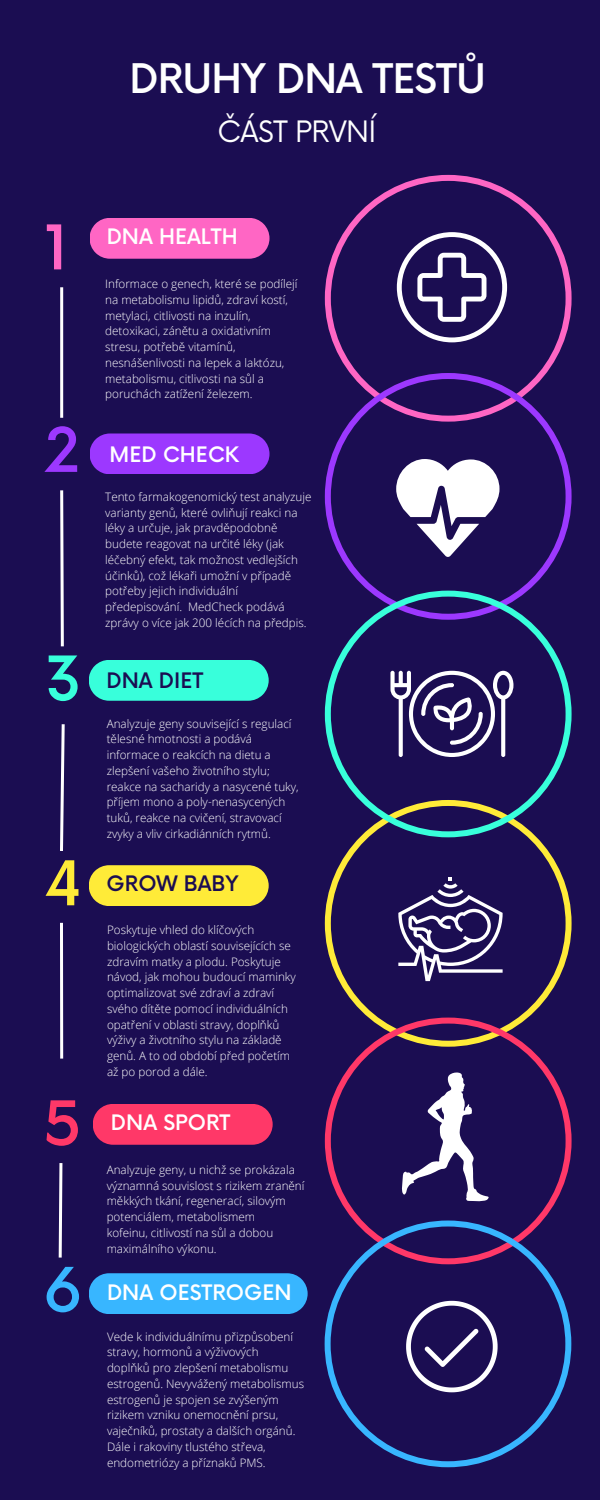
<style>
.page{position:relative;width:600px;height:1500px;background:#1b0d52}
.page>*{position:absolute;margin:0;border:0;box-sizing:border-box;transform-origin:0 0}
.t1{font:500 60px "Now";color:#ffeb38}
.t2{font:500 60px "Now";color:#ff3868}
.t3{font:500 60px "Now";color:#ff66c4}
.t4{font:500 60px "Now";color:#9c38ff}
.t5{font:500 60px "Now";color:#38ffdb}
.t6{font:500 60px "Now";color:#38b6ff}
.t7{font:500 39.8px "Now";letter-spacing:-.025em;color:#fff}
.t8{font:28.8px "Now";letter-spacing:-.025em;color:#fff}
.t9{font:500 20.8px "Now";color:#fff}
.t10{font:500 20.8px "Now";color:#1b0d52}
.t11{font:300 11.7px/15.8px "Open Sans";color:#fff}
</style>
<div class="page">
<svg style="left:325px;top:175px;width:247px;height:198px"></svg>
<svg style="left:325px;top:373px;width:247px;height:218px"></svg>
<svg style="left:325px;top:837px;width:247px;height:181px"></svg>
<svg style="left:325px;top:1018px;width:247px;height:203px"></svg>
<svg style="left:325px;top:591px;width:247px;height:246px"></svg>
<svg style="left:90px;top:218px;width:180px;height:41px;background:#f261bd"></svg>
<svg style="left:93px;top:1104px;width:180px;height:41px;background:#f23566"></svg>
<div style="left:90px;top:434px;width:180px;height:40px;background:#9c38ff"></div>
<svg style="left:89px;top:660px;width:180px;height:41px;background:#36f1d3"></svg>
<svg style="left:89px;top:865px;width:180px;height:41px;background:#f2de39"></svg>
<hr style="left:60px;top:287px;width:3px;height:131px;background:#fff">
<svg style="left:60px;top:490px;width:4px;height:157px"></svg>
<svg style="left:60px;top:724px;width:5px;height:127px"></svg>
<hr style="left:60px;top:923px;width:3px;height:136px;background:#fff">
<svg style="left:325px;top:1221px;width:246px;height:246px"></svg>
<svg style="left:406px;top:1301px;width:92px;height:91px"></svg>
<div style="left:89px;top:1273px;width:219px;height:41px;background:#38b6ff"></div>
<svg style="left:58px;top:1163px;width:5px;height:95px"></svg>
<svg style="left:397px;top:232px;width:110px;height:110px"></svg>
<svg style="left:396px;top:459px;width:104px;height:98px"></svg>
<svg style="left:398px;top:877px;width:105px;height:104px"></svg>
<svg style="left:390px;top:671px;width:123px;height:86px"></svg>
<svg style="left:401px;top:1072px;width:88px;height:130px"></svg>
<h2 class="t7" style="left:129px;top:47px;width:358px">DRUHY DNA TESTŮ</h2>
<h3 class="t8" style="left:218px;top:108px;width:160px">ČÁST PRVNÍ</h3>
<h1 class="t3" style="left:44px;top:201px;width:25px">1</h1>
<h1 class="t4" style="left:44px;top:404px;width:37px">2</h1>
<h1 class="t5" style="left:45px;top:632px;width:38px">3</h1>
<h1 class="t1" style="left:44px;top:837px;width:39px">4</h1>
<h1 class="t2" style="left:44px;top:1077px;width:39px">5</h1>
<h1 class="t6" style="left:43px;top:1244px;width:41px">6</h1>
<h3 class="t9" style="left:107px;top:221px;width:132px">DNA HEALTH</h3>
<p class="t11" style="left:105px;top:276px;width:194px">Informace o genech, které se podílejí na metabolismu lipidů, zdraví kostí, metylaci, citlivosti na inzulín, detoxikaci, zánětu a oxidativním stresu, potřebě vitamínů, nesnášenlivosti na lepek a laktózu, metabolismu, citlivosti na sůl a poruchách zatížení železem.</p>
<h3 class="t9" style="left:110px;top:438px;width:131px">MED CHECK</h3>
<p class="t11" style="left:105px;top:488px;width:208px">Tento farmakogenomický test analyzuje varianty genů, které ovliňují reakci na léky a určuje, jak pravděpodobně budete reagovat na určité léky (jak léčebný efekt, tak možnost vedlejších účinků), což lékaři umožní v případě potřeby jejich individuální předepisování. MedCheck podává zprávy o více jak 200 lécích na předpis.</p>
<h3 class="t10" style="left:106px;top:665px;width:98px">DNA DIET</h3>
<p class="t11" style="left:107px;top:715px;width:194px">Analyzuje geny související s regulací tělesné hmotnosti a podává informace o reakcích na dietu a zlepšení vašeho životního stylu; reakce na sacharidy a nasycené tuky, příjem mono a poly-nenasycených tuků, reakce na cvičení, stravovací zvyky a vliv cirkadiánních rytmů.</p>
<h3 class="t10" style="left:107px;top:868px;width:133px">GROW BABY</h3>
<p class="t11" style="left:107px;top:922px;width:190px">Poskytuje vhled do klíčových biologických oblastí souvisejících se zdravím matky a plodu. Poskytuje návod, jak mohou budoucí maminky optimalizovat své zdraví a zdraví svého dítěte pomocí individuálních opatření v oblasti stravy, doplňků výživy a životního stylu na základě genů. A to od období před početím až po porod a dále.</p>
<h3 class="t9" style="left:111px;top:1106px;width:121px">DNA SPORT</h3>
<p class="t11" style="left:107px;top:1161px;width:199px">Analyzuje geny, u nichž se prokázala významná souvislost s rizikem zranění měkkých tkání, regenerací, silovým potenciálem, metabolismem<br>kofeinu, citlivostí na sůl a dobou maximálního výkonu.</p>
<h3 class="t9" style="left:107px;top:1276px;width:186px">DNA OESTROGEN</h3>
<p class="t11" style="left:107px;top:1328px;width:199px">Vede k individuálnímu přizpůsobení stravy, hormonů a výživových doplňků pro zlepšení metabolismu estrogenů. Nevyvážený metabolismus estrogenů je spojen se zvýšeným rizikem vzniku onemocnění prsu, vaječníků, prostaty a dalších orgánů.<br>Dále i rakoviny tlustého střeva, endometriózy a příznaků PMS.</p>
</div>
